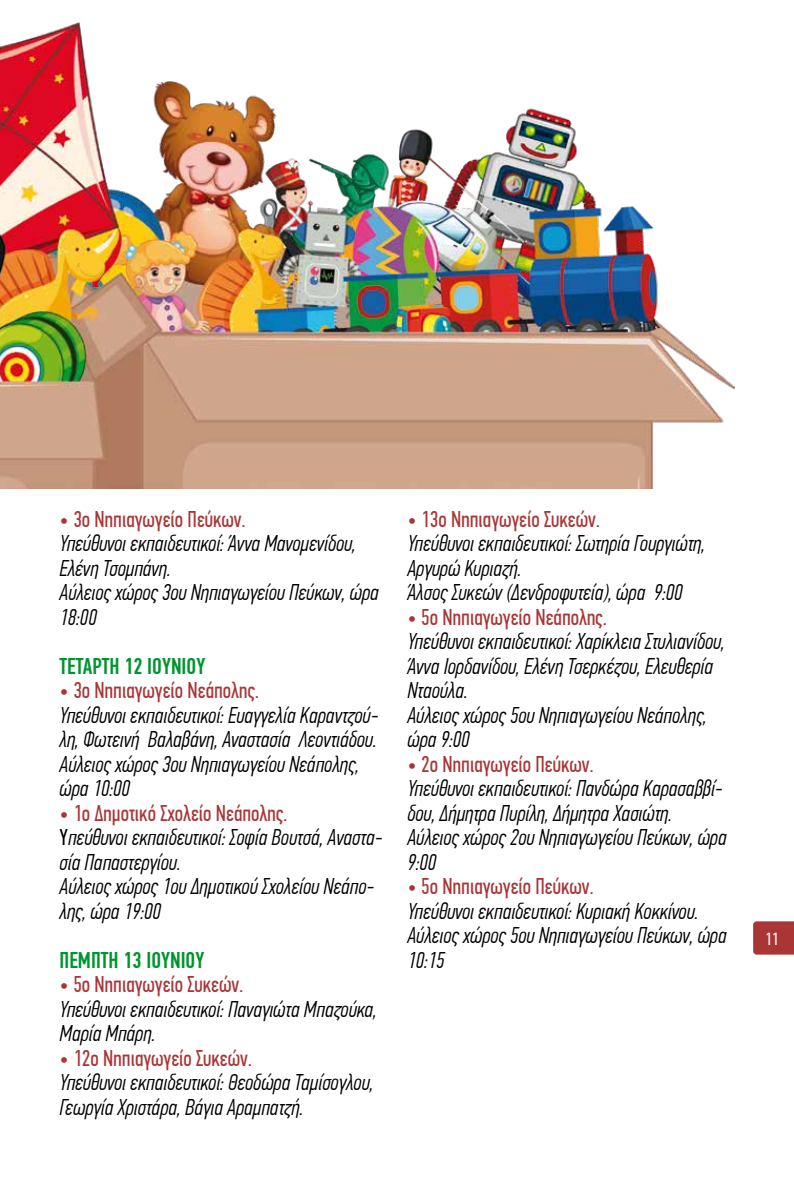
<style>
.page{position:relative;width:794px;height:1191px;background:#fff}
.page>*{position:absolute;margin:0;border:0;box-sizing:border-box;transform-origin:0 0}
.t1{font:italic 300 22.75px/24.5px "PF Din Text Comp Pro";color:#000}
.t2{font:22.75px "PF Din Text Comp Pro";color:#a93535}
.t3{font:500 22.75px "PF Din Text Comp Pro";color:#009430}
.t4{font:17.5px "PF Din Text Comp Pro";color:#fff}
.s1{font-weight:400;font-style:normal;color:#a93535}
.s2{font-weight:400;font-style:normal}
</style>
<div class="page">
<svg style="left:753px;top:921px;width:41px;height:33px"></svg>
<img style="left:0;top:22px;width:734px;height:466px">
<p class="t2" style="left:60px;top:506px;width:188px">• 3ο Νηπιαγωγείο Πεύκων.</p>
<p class="t1" style="left:60px;top:531px;width:321px">Υπεύθυνοι εκπαιδευτικοί: Άννα Μανομενίδου,<br>Ελένη Τσομπάνη.<br>Αύλειος χώρος 3ου Νηπιαγωγείου Πεύκων, ώρα<br>18:00</p>
<p class="t3" style="left:60px;top:652px;width:147px">ΤΕΤΑΡΤΗ 12 ΙΟΥΝΙΟΥ</p>
<p class="t2" style="left:60px;top:677px;width:201px">• 3ο Νηπιαγωγείο Νεάπολης.</p>
<p class="t1" style="left:60px;top:702px;width:320px">Υπεύθυνοι εκπαιδευτικοί: Ευαγγελία Καραντζού&shy;λη, Φωτεινή Βαλαβάνη, Αναστασία Λεοντιάδου.<br>Αύλειος χώρος 3ου Νηπιαγωγείου Νεάπολης, ώρα 10:00</p>
<p class="t1" style="left:60px;top:800px;width:324px"><span class="s1">• 1ο Δημοτικό Σχολείο Νεάπολης.<br></span><span class="s2">Υ</span>πεύθυνοι εκπαιδευτικοί: Σοφία Βουτσά, Αναστα&shy;σία Παπαστεργίου.<br>Αύλειος χώρος 1ου Δημοτικού Σχολείου Νεάπο&shy;λης, ώρα 19:00</p>
<p class="t3" style="left:60px;top:946px;width:146px">ΠΕΜΠΤΗ 13 ΙΟΥΝΙΟΥ</p>
<p class="t2" style="left:60px;top:971px;width:185px">• 5ο Νηπιαγωγείo Συκεών.</p>
<p class="t1" style="left:60px;top:996px;width:319px">Υπεύθυνοι εκπαιδευτικοί: Παναγιώτα Μπαζούκα,<br>Μαρία Μπάρη.</p>
<p class="t2" style="left:60px;top:1045px;width:194px">• 12ο Νηπιαγωγείo Συκεών.</p>
<p class="t1" style="left:60px;top:1070px;width:315px">Υπεύθυνοι εκπαιδευτικοί: Θεοδώρα Ταμίσογλου,<br>Γεωργία Χριστάρα, Βάγια Αραμπατζή.</p>
<p class="t2" style="left:407px;top:506px;width:194px">• 13ο Νηπιαγωγείo Συκεών.</p>
<p class="t1" style="left:407px;top:531px;width:299px">Υπεύθυνοι εκπαιδευτικοί: Σωτηρία Γουργιώτη,<br>Αργυρώ Κυριαζή.<br>Άλσος Συκεών (Δενδροφυτεία), ώρα 9:00</p>
<p class="t2" style="left:407px;top:604px;width:201px">• 5ο Νηπιαγωγείο Νεάπολης.</p>
<p class="t1" style="left:407px;top:629px;width:319px">Υπεύθυνοι εκπαιδευτικοί: Χαρίκλεια Στυλιανίδου,<br>Άννα Ιορδανίδου, Ελένη Τσερκέζου, Ελευθερία<br>Νταούλα.<br>Αύλειος χώρος 5ου Νηπιαγωγείου Νεάπολης, ώρα 9:00</p>
<p class="t2" style="left:407px;top:751px;width:188px">• 2ο Νηπιαγωγείο Πεύκων.</p>
<p class="t1" style="left:407px;top:776px;width:321px">Υπεύθυνοι εκπαιδευτικοί: Πανδώρα Καρασαββί&shy;δου, Δήμητρα Πυρίλη, Δήμητρα Χασιώτη.<br>Αύλειος χώρος 2ου Νηπιαγωγείου Πεύκων, ώρα 9:00</p>
<p class="t2" style="left:407px;top:873px;width:188px">• 5ο Νηπιαγωγείο Πεύκων.</p>
<p class="t1" style="left:407px;top:898px;width:321px">Υπεύθυνοι εκπαιδευτικοί: Κυριακή Κοκκίνου.<br>Αύλειος χώρος 5ου Νηπιαγωγείου Πεύκων, ώρα<br>10:15</p>
<p class="t4" style="left:765px;top:929px;width:15px">11</p>
</div>
